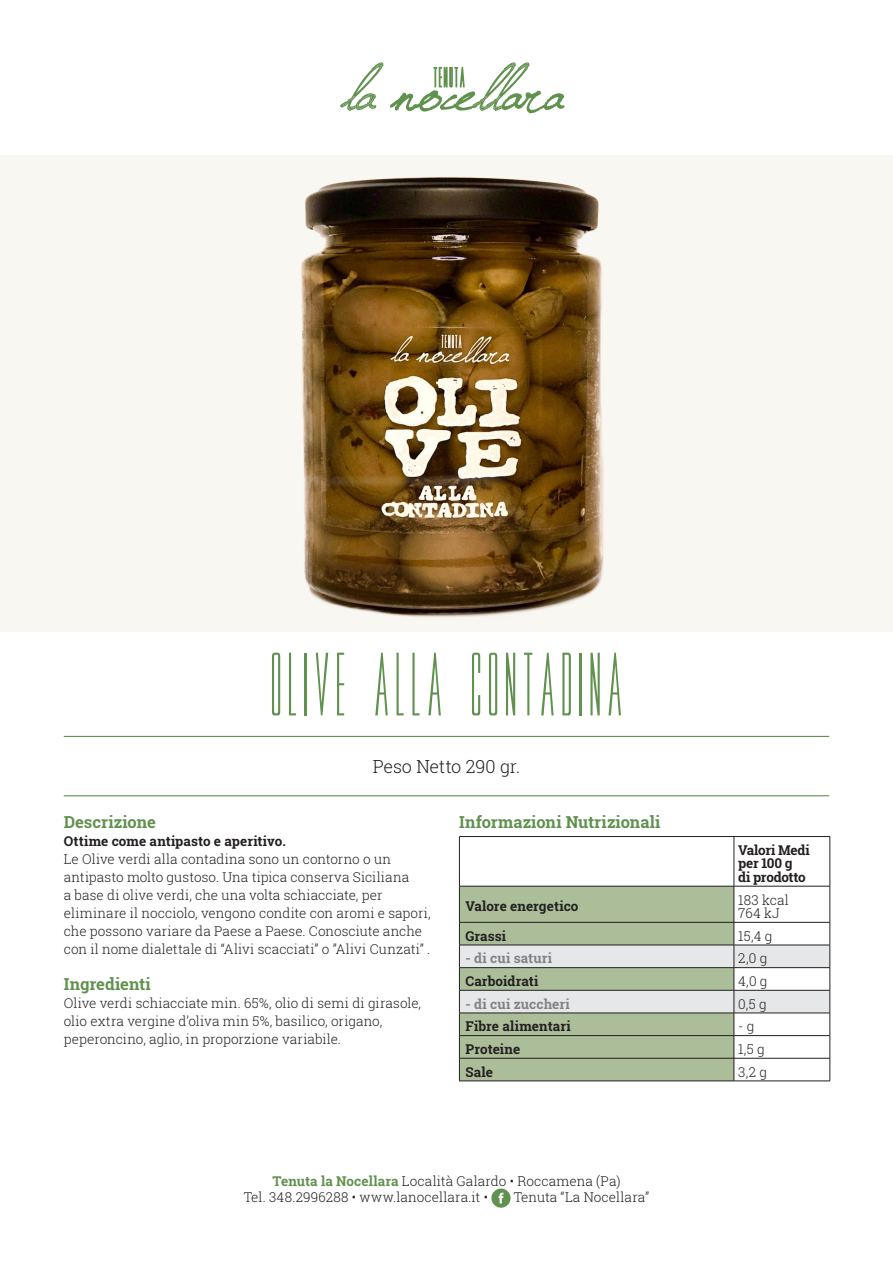
<style>
.page{position:relative;width:893px;height:1263px;background:#fff}
.page>*{position:absolute;margin:0;border:0;box-sizing:border-box;transform-origin:0 0}
.t1{font:90px "Movie Letters";color:#61914f}
.t2{font:300 18px "Roboto Slab";letter-spacing:-.015em;color:#231f20}
.t3{font:700 16.5px "Roboto Slab";color:#61914f}
.t4{font:300 13.5px/18px "Roboto Slab";letter-spacing:.005em;color:#231f20}
.t5{font:700 13.5px "Roboto Slab";color:#231f20}
.t6{font:700 13.5px/13.5px "Roboto Slab";letter-spacing:-.025em;color:#231f20}
.t7{font:700 13.5px "Roboto Slab";letter-spacing:.01em;color:#808285}
.s1{font-weight:700;color:#61914f}
</style>
<div class="page">
<div style="left:0;top:155px;width:893px;height:476px;background:#f8f7f2"></div>
<svg style="left:491px;top:1188px;width:20px;height:20px"></svg>
<img style="left:301px;top:177px;width:303px;height:440px">
<div style="left:460px;top:887px;width:274px;height:35px;background:#abbd99"></div>
<hr style="left:459px;top:836px;width:275px;height:1px;background:#231f20">
<hr style="left:459px;top:837px;width:1px;height:49px;background:#231f20">
<hr style="left:734px;top:836px;width:96px;height:1px;background:#231f20">
<hr style="left:734px;top:837px;width:1px;height:49px;background:#231f20">
<hr style="left:830px;top:837px;width:1px;height:49px;background:#231f20">
<hr style="left:459px;top:886px;width:275px;height:1px;background:#231f20">
<hr style="left:459px;top:886px;width:1px;height:36px;background:#231f20">
<hr style="left:734px;top:886px;width:96px;height:1px;background:#231f20">
<hr style="left:734px;top:886px;width:1px;height:36px;background:#231f20">
<hr style="left:830px;top:886px;width:1px;height:36px;background:#231f20">
<svg style="left:459px;top:922px;width:372px;height:159px"></svg>
<hr style="left:459px;top:1081px;width:275px;height:1px;background:#231f20">
<hr style="left:734px;top:1081px;width:96px;height:1px;background:#231f20">
<svg style="left:340px;top:63px;width:43px;height:48px"></svg>
<svg style="left:390px;top:63px;width:174px;height:50px"></svg>
<hr style="left:64px;top:736px;width:765px;height:1px;background:#61914f">
<hr style="left:64px;top:795px;width:765px;height:1px;background:#61914f">
<h1 class="t1" style="left:268px;top:640px;width:359px">OLIVE ALLA CONTADINA</h1>
<h2 class="t2" style="left:373px;top:754px;width:149px">Peso Netto 290 gr.</h2>
<p class="t3" style="left:64px;top:811px;width:94px">Descrizione</p>
<p class="t5" style="left:64px;top:832px;width:224px">Ottime come antipasto e aperitivo.</p>
<p class="t4" style="left:64px;top:850px;width:368px">Le Olive verdi alla contadina sono un contorno o un antipasto molto gustoso. Una tipica conserva Siciliana<br>a base di olive verdi, che una volta schiacciate, per eliminare il nocciolo, vengono condite con aromi e sapori, che possono variare da Paese a Paese. Conosciute anche con il nome dialettale di “Alivi scacciati” o ”Alivi Cunzati” .</p>
<p class="t3" style="left:64px;top:973px;width:89px">Ingredienti</p>
<p class="t4" style="left:64px;top:994px;width:359px">Olive verdi schiacciate min. 65%, olio di semi di girasole, olio extra vergine d’oliva min 5%, basilico, origano, peperoncino, aglio, in proporzione variabile.</p>
<p class="t3" style="left:459px;top:811px;width:203px">Informazioni Nutrizionali</p>
<p class="t6" style="left:738px;top:843px;width:73px">Valori Medi per 100 g<br>di prodotto</p>
<p class="t5" style="left:465px;top:897px;width:115px">Valore energetico</p>
<p class="t4" style="left:738px;top:892px;width:52px;line-height:13.5px">183 kcal<br>764 kJ</p>
<p class="t5" style="left:465px;top:926px;width:42px">Grassi</p>
<p class="t4" style="left:738px;top:926px;width:36px">15,4 g</p>
<p class="t7" style="left:465px;top:949px;width:88px">- di cui saturi</p>
<p class="t4" style="left:738px;top:949px;width:31px">2,0 g</p>
<p class="t5" style="left:465px;top:972px;width:75px">Carboidrati</p>
<p class="t4" style="left:738px;top:972px;width:31px">4,0 g</p>
<p class="t7" style="left:465px;top:994px;width:106px">- di cui zuccheri</p>
<p class="t4" style="left:738px;top:994px;width:30px">0,5 g</p>
<p class="t5" style="left:465px;top:1017px;width:107px">Fibre alimentari</p>
<p class="t4" style="left:738px;top:1017px;width:18px">- g</p>
<p class="t5" style="left:465px;top:1040px;width:56px">Proteine</p>
<p class="t4" style="left:738px;top:1040px;width:28px">1,5 g</p>
<p class="t5" style="left:465px;top:1062px;width:29px">Sale</p>
<p class="t4" style="left:738px;top:1062px;width:30px">3,2 g</p>
<p class="t4" style="left:244px;top:1172px;width:378px;line-height:16.5px;text-indent:29px"><span class="s1">Tenuta la Nocellara</span> Località Galardo • Roccamena (Pa)<br>Tel. 348.2996288 • www.lanocellara.it •</p>
<p class="t4" style="left:514px;top:1188px;width:137px">Tenuta “La Nocellara”</p>
</div>
